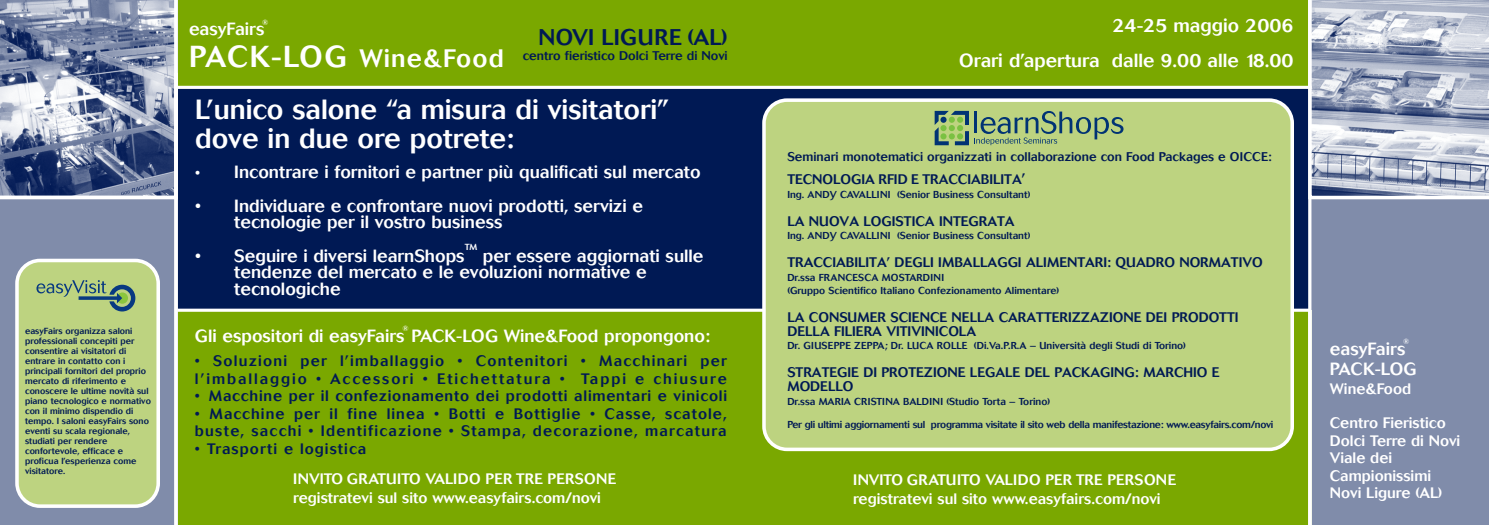
<style>
.page{position:relative;width:1489px;height:525px;background:#fff}
.page>*{position:absolute;margin:0;border:0;box-sizing:border-box;transform-origin:0 0}
.t1{font:500 27.5px/28.8px "Cosmos";color:#fff}
.t2{font:500 25px "Cosmos";letter-spacing:.045em;color:#fff}
.t3{font:500 22.5px "Cosmos";letter-spacing:.02em;color:#001954}
.t4{font:500 18.75px/35px "Cosmos";color:#fff;text-align:right}
.t5{font:500 17.5px/16.2px "Cosmos";color:#fff}
.t6{font:500 15px/17.5px "Cosmos";letter-spacing:.085em;color:#001954}
.t7{font:500 15px/17.4px "Cosmos";color:#fff}
.t8{font:500 15px "Cosmos";letter-spacing:.05em;color:#001954}
.t9{font:500 13.75px/13.8px "Cosmos";color:#001954}
.t10{font:500 12.5px "Cosmos";color:#001954}
.t11{font:500 10px/13.8px "Cosmos";color:#001954}
.t12{font:500 10px "Cosmos";letter-spacing:-.025em;color:#001954}
.t13{font:500 8.75px/10px "Cosmos";color:#001954}
.t14{font:500 8.75px "Cosmos";color:#fff}
.t15{font:500 7.5px "Cosmos";color:#fff}
.s1{font-size:30px}
.s2{font-size:15px}
</style>
<div class="page">
<div style="left:739px;top:1px;width:747px;height:523px;background:#7aa800"></div>
<div style="left:0;top:1px;width:749px;height:523px;background:#7aa800"></div>
<div style="left:0;top:86px;width:745px;height:223px;background:#001954"></div>
<div style="left:0;top:1px;width:177px;height:523px;background:#808caa"></div>
<svg style="left:0;top:1px;width:178px;height:198px"></svg>
<svg style="left:15px;top:258px;width:145px;height:249px"></svg>
<svg style="left:174px;top:73px;width:4px;height:451px;fill:#fff"></svg>
<svg style="left:36px;top:280px;width:99px;height:31px"></svg>
<div style="left:741px;top:86px;width:729px;height:223px;background:#001954"></div>
<svg style="left:1307px;top:199px;width:4px;height:325px"></svg>
<div style="left:1311px;top:1px;width:177px;height:523px;background:#808caa"></div>
<svg style="left:1307px;top:1px;width:181px;height:198px"></svg>
<hr style="left:177px;top:86px;width:1134px;height:3px;background:#fff">
<hr style="left:177px;top:308px;width:1133px;height:3px;background:#fff">
<div style="left:762px;top:98px;width:531px;height:353px;background:#bdd380"></div>
<svg style="left:934px;top:108px;width:192px;height:37px"></svg>
<p class="t13" style="left:25px;top:326px;width:127px">easyFairs organizza saloni professionali concepiti per consentire ai visitatori di entrare in contatto con i principali fornitori del proprio mercato di riferimento e conoscere le ultime novità sul piano tecnologico e normativo con il minimo dispendio di tempo. I saloni easyFairs sono eventi su scala regionale, studiati per rendere confortevole, efficace e proficua l’esperienza come visitatore.</p>
<p class="t15" style="left:262px;top:20px;width:8px">®</p>
<h2 class="t2" style="left:189px;top:49px;width:316px"><span class="s1">PACK-LOG</span> Wine&amp;Food</h2>
<h3 class="t5" style="left:189px;top:23px;width:77px">easyFairs</h3>
<h3 class="t3" style="left:538px;top:29px;width:191px">NOVI LIGURE (AL)</h3>
<h3 class="t10" style="left:523px;top:51px;width:206px">centro fieristico Dolci Terre di Novi</h3>
<h1 class="t1" style="left:195px;top:97px;width:475px">L’unico salone “a misura di visitatori” dove in due ore potrete:</h1>
<h3 class="t5" style="left:195px;top:165px;width:507px"><span class="s2">•</span> Incontrare i fornitori e partner più qualificati sul mercato</h3>
<h3 class="t5" style="left:234px;top:199px;width:410px;text-indent:-39px">• Individuare e confrontare nuovi prodotti, servizi e tecnologie per il vostro business</h3>
<h3 class="t5" style="left:195px;top:249px;width:271px">• Seguire i diversi learnShops</h3>
<p class="t14" style="left:464px;top:244px;width:14px">TM</p>
<h3 class="t5" style="left:234px;top:249px;width:471px;text-indent:248px">per essere aggiornati sulle tendenze del mercato e le evoluzioni normative e tecnologiche</h3>
<p class="t15" style="left:402px;top:326px;width:8px">®</p>
<h3 class="t6" style="left:195px;top:353px;width:533px">• Soluzioni per l’imballaggio • Contenitori • Macchinari per l’imballaggio • Accessori • Etichettatura • Tappi e chiusure</h3>
<h3 class="t8" style="left:195px;top:390px;width:533px">• Macchine per il confezionamento dei prodotti alimentari e vinicoli</h3>
<h3 class="t6" style="left:195px;top:406px;width:533px">• Macchine per il fine linea • Botti e Bottiglie • Casse, scatole, buste, sacchi • Identificazione • Stampa, decorazione, marcatura</h3>
<h3 class="t6" style="left:195px;top:441px;width:173px">• Trasporti e logistica</h3>
<h3 class="t5" style="left:195px;top:329px;width:516px">Gli espositori di easyFairs PACK-LOG Wine&amp;Food propongono:</h3>
<h3 class="t7" style="left:293px;top:471px;width:325px;line-height:18.8px">INVITO GRATUITO VALIDO PER TRE PERSONE registratevi sul sito www.easyfairs.com/novi</h3>
<h3 class="t4" style="left:959px;top:10px;width:336px">24-25 maggio 2006<br>Orari d’apertura dalle 9.00 alle 18.00</h3>
<h3 class="t10" style="left:787px;top:152px;width:486px">Seminari monotematici organizzati in collaborazione con Food Packages e OICCE:</h3>
<h3 class="t9" style="left:787px;top:174px;width:240px">TECNOLOGIA RFID E TRACCIABILITA<span class="s2">’</span></h3>
<p class="t11" style="left:787px;top:188px;width:244px">Ing. ANDY CAVALLINI (Senior Business Consultant)</p>
<h3 class="t9" style="left:787px;top:215px;width:229px">LA NUOVA LOGISTICA INTEGRATA</h3>
<p class="t11" style="left:787px;top:230px;width:244px">Ing. ANDY CAVALLINI (Senior Business Consultant)</p>
<h3 class="t9" style="left:787px;top:256px;width:477px">TRACCIABILITA’ DEGLI IMBALLAGGI ALIMENTARI: QUADRO NORMATIVO</h3>
<p class="t11" style="left:787px;top:271px;width:273px">Dr.ssa FRANCESCA MOSTARDINI<br>(Gruppo Scientifico Italiano Confezionamento Alimentare)</p>
<h3 class="t9" style="left:787px;top:311px;width:452px">LA CONSUMER SCIENCE NELLA CARATTERIZZAZIONE DEI PRODOTTI<br>DELLA FILIERA VITIVINICOLA</h3>
<p class="t11" style="left:787px;top:340px;width:400px">Dr. GIUSEPPE ZEPPA; Dr. LUCA ROLLE (Di.Va.P.R.A – Università degli Studi di Torino)</p>
<h3 class="t9" style="left:787px;top:366px;width:434px">STRATEGIE DI PROTEZIONE LEGALE DEL PACKAGING: MARCHIO E<br>MODELLO</h3>
<p class="t11" style="left:787px;top:395px;width:264px">Dr.ssa MARIA CRISTINA BALDINI (Studio Torta – Torino)</p>
<p class="t12" style="left:787px;top:421px;width:487px">Per gli ultimi aggiornamenti sul programma visitate il sito web della manifestazione: www.easyfairs.com/novi</p>
<h3 class="t7" style="left:853px;top:472px;width:325px;line-height:18.8px">INVITO GRATUITO VALIDO PER TRE PERSONE registratevi sul sito www.easyfairs.com/novi</h3>
<p class="t15" style="left:1402px;top:339px;width:8px">®</p>
<h3 class="t5" style="left:1329px;top:362px;width:88px">PACK-LOG</h3>
<h3 class="t7" style="left:1329px;top:381px;width:83px">Wine&amp;Food</h3>
<h3 class="t7" style="left:1329px;top:415px;width:132px">Centro Fieristico<br>Dolci Terre di Novi<br>Viale dei<br>Campionissimi<br>Novi Ligure (AL)</h3>
<h3 class="t5" style="left:1329px;top:342px;width:77px">easyFairs</h3>
</div>
